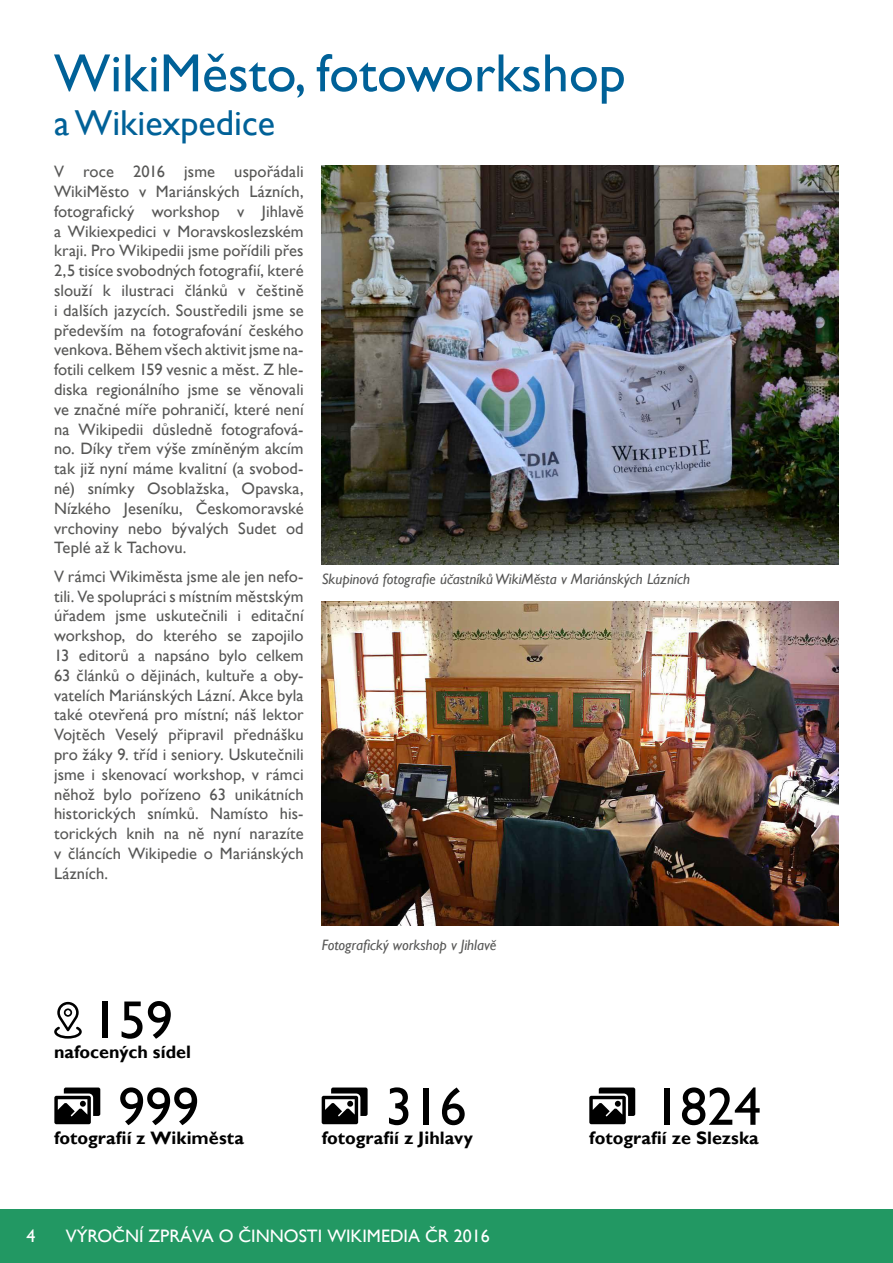
<style>
.page{position:relative;width:893px;height:1263px;background:#fff}
.page>*{position:absolute;margin:0;border:0;box-sizing:border-box;transform-origin:0 0}
.t1{font:54px "Gill Sans";color:#006198}
.t2{font:54px "Gill Sans";color:#000}
.t3{font:36px "Gill Sans";color:#006198}
.t4{font:700 18px "Gill Sans";letter-spacing:.005em;color:#000}
.t5{font:18px "Gill Sans";color:#fff}
.t6{font:16.5px/19.8px "Gill Sans";letter-spacing:.005em;color:#575756;text-align:justify}
.t7{font:italic 15px "Gill Sans";color:#575756}
</style>
<div class="page">
<div style="left:0;top:1209px;width:893px;height:54px;background:#229863"></div>
<img style="left:322px;top:602px;width:517px;height:323px">
<img style="left:322px;top:166px;width:517px;height:399px">
<svg style="left:54px;top:1087px;width:46px;height:37px"></svg>
<svg style="left:322px;top:1087px;width:46px;height:37px"></svg>
<svg style="left:589px;top:1087px;width:46px;height:37px"></svg>
<svg style="left:54px;top:1002px;width:28px;height:36px"></svg>
<h1 class="t1" style="left:54px;top:42px;width:573px">WikiMěsto, fotoworkshop</h1>
<h2 class="t3" style="left:54px;top:101px;width:223px">a Wikiexpedice</h2>
<p class="t6" style="left:54px;top:162px;width:251px">V roce 2016 jsme uspořádali WikiMěsto v Mariánských Lázních, fotografický workshop v Jihlavě a Wikiexpedici v Moravskoslezském kraji. Pro Wikipedii jsme pořídili přes 2,5 tisíce svobodných fotografií, které slouží k ilustraci článků v češtině i dalších jazycích. Soustředili jsme se především na fotografování českého venkova. Během všech aktivit jsme na&shy;fotili celkem 159 vesnic a měst. Z hle&shy;diska regionálního jsme se věnovali ve značné míře pohraničí, které není na Wikipedii důsledně fotografová&shy;no. Díky třem výše zmíněným akcím tak již nyní máme kvalitní (a svobod&shy;né) snímky Osoblažska, Opavska, Nízkého Jeseníku, Českomoravské vrchoviny nebo bývalých Sudet od Teplé až k Tachovu.</p>
<p class="t6" style="left:54px;top:567px;width:251px">V rámci Wikiměsta jsme ale jen nefo&shy;tili. Ve spolupráci s místním městským úřadem jsme uskutečnili i editační workshop, do kterého se zapojilo 13 editorů a napsáno bylo celkem 63 článků o dějinách, kultuře a oby&shy;vatelích Mariánských Lázní. Akce byla také otevřená pro místní; náš lektor Vojtěch Veselý připravil přednášku pro žáky 9. tříd i seniory. Uskutečnili jsme i skenovací workshop, v rámci něhož bylo pořízeno 63 unikátních historických snímků. Namísto his&shy;torických knih na ně nyní narazíte v článcích Wikipedie o Mariánských Lázních.</p>
<p class="t7" style="left:322px;top:570px;width:370px">Skupinová fotografie účastníků WikiMěsta v Mariánských Lázních</p>
<h1 class="t2" style="left:92px;top:989px;width:82px">159</h1>
<p class="t4" style="left:54px;top:1041px;width:139px">nafocených sídel</p>
<h1 class="t2" style="left:118px;top:1075px;width:83px">999</h1>
<p class="t4" style="left:54px;top:1127px;width:191px">fotografií z Wikiměsta</p>
<p class="t7" style="left:322px;top:936px;width:176px">Fotografický workshop v Jihlavě</p>
<h1 class="t2" style="left:385px;top:1075px;width:82px">316</h1>
<p class="t4" style="left:322px;top:1127px;width:153px">fotografií z Jihlavy</p>
<h1 class="t2" style="left:653px;top:1075px;width:109px">1824</h1>
<p class="t4" style="left:589px;top:1127px;width:171px">fotografií ze Slezska</p>
<p class="t5" style="left:27px;top:1225px;width:10px">4</p>
<p class="t5" style="left:66px;top:1225px;width:425px">VÝROČNÍ ZPRÁVA O ČINNOSTI WIKIMEDIA ČR 2016</p>
</div>
